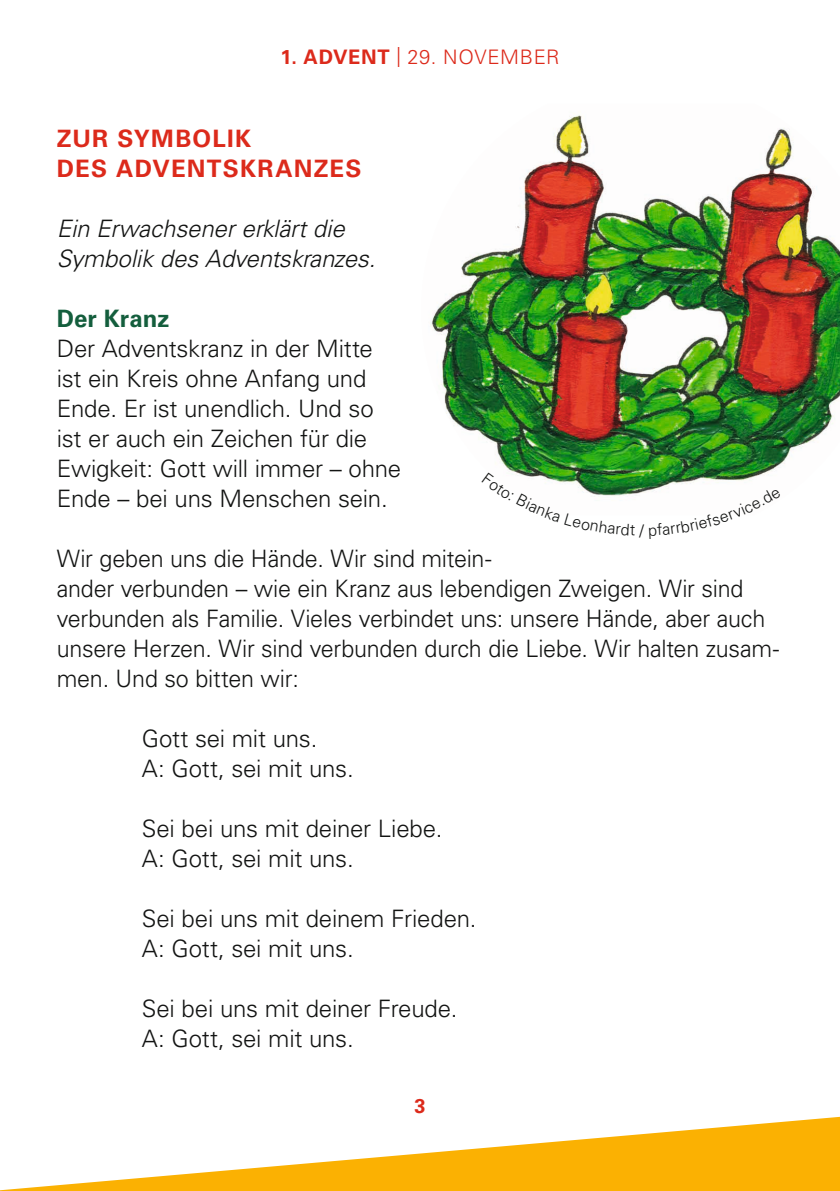
<style>
.page{position:relative;width:840px;height:1191px;background:#fff}
.page>*{position:absolute;margin:0;border:0;box-sizing:border-box;transform-origin:0 0}
.t1{font:300 24px/30px "Univers LT Std";letter-spacing:-.01em;color:#131413}
.t2{font:italic 300 24px/30px "Univers LT Std";letter-spacing:-.005em;color:#131413}
.t3{font:700 24px/30px "Univers LT Std";letter-spacing:.05em;color:#dc2a1b}
.t4{font:700 24px "Univers LT Std";color:#145e3d}
.t5{font:300 20px "Univers LT Std";letter-spacing:.03em;color:#dc2a1b}
.t6{font:700 20px "Univers LT Std";color:#dc2a1b}
.t7{font:300 16px "Univers LT Std";color:#131413}
.s1{font-weight:700}
</style>
<div class="page">
<svg style="left:0;top:1117px;width:839px;height:74px"></svg>
<img style="left:431px;top:115px;width:408px;height:379px">
<img style="left:481px;top:473px;width:153px;height:23px">
<svg style="left:648px;top:488px;width:132px;height:6px"></svg>
<p class="t5" style="left:280px;top:45px;width:280px"><span class="s1">1. ADVENT</span> | 29. NOVEMBER</p>
<p class="t3" style="left:57px;top:123px;width:306px">ZUR SYMBOLIK<br>DES ADVENTSKRANZES</p>
<p class="t2" style="left:57px;top:213px;width:320px">Ein Erwachsener erklärt die<br>Symbolik des Adventskranzes.</p>
<p class="t4" style="left:57px;top:304px;width:114px">Der Kranz</p>
<p class="t1" style="left:57px;top:333px;width:346px">Der Adventskranz in der Mitte ist ein Kreis ohne Anfang und<br>Ende. Er ist unendlich. Und so ist er auch ein Zeichen für die<br>Ewigkeit: Gott will immer – ohne<br>Ende – bei uns Menschen sein.</p>
<p class="t7" style="left:639px;top:520px;width:6px">/</p>
<p class="t1" style="left:57px;top:543px;width:723px">Wir geben uns die Hände. Wir sind mitein-<br>ander verbunden – wie ein Kranz aus lebendigen Zweigen. Wir sind verbunden als Familie. Vieles verbindet uns: unsere Hände, aber auch unsere Herzen. Wir sind verbunden durch die Liebe. Wir halten zusam&shy;men. Und so bitten wir:</p>
<p class="t1" style="left:142px;top:723px;width:213px">Gott sei mit uns.<br>A: Gott, sei mit uns.</p>
<p class="t1" style="left:142px;top:813px;width:302px">Sei bei uns mit deiner Liebe.<br>A: Gott, sei mit uns.</p>
<p class="t1" style="left:142px;top:903px;width:336px">Sei bei uns mit deinem Frieden.<br>A: Gott, sei mit uns.</p>
<p class="t1" style="left:142px;top:993px;width:317px">Sei bei uns mit deiner Freude.<br>A: Gott, sei mit uns.</p>
<p class="t6" style="left:414px;top:1094px;width:13px">3</p>
</div>
